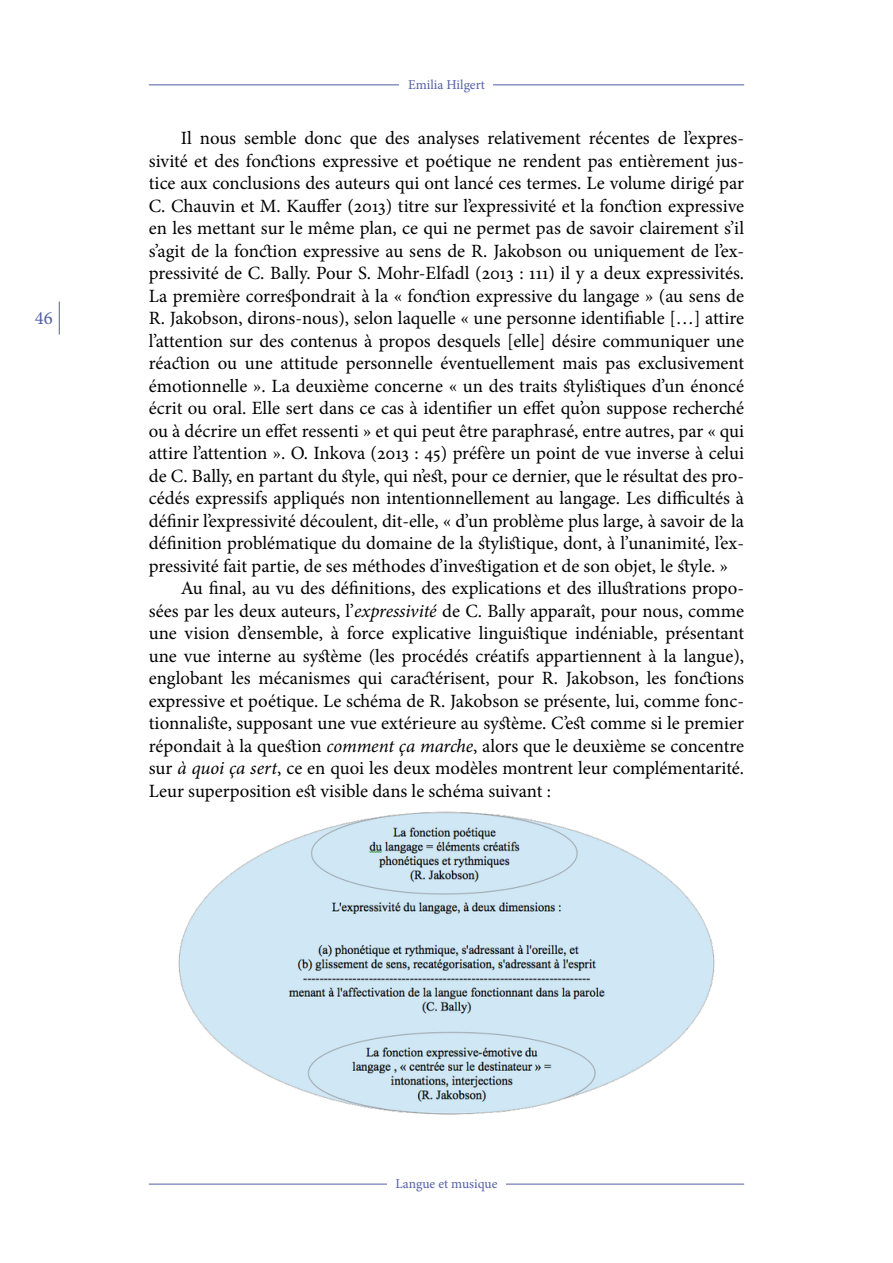
<style>
.page{position:relative;width:893px;height:1263px;background:#fff}
.page>*{position:absolute;margin:0;border:0;box-sizing:border-box;transform-origin:0 0}
.t1{font:18.75px "Minion Pro";color:#000}
.t2{font:18.75px "Minion Pro";color:#525fa4}
.t3{font:13.5px "Minion Pro";color:#525fa4}
.s1{font-style:italic}
</style>
<div class="page">
<hr style="left:149px;top:85px;width:595px;height:1px;background:#525fa4">
<div style="left:399px;top:70px;width:94px;height:31px;background:#fff"></div>
<hr style="left:149px;top:1184px;width:595px;height:1px;background:#525fa4">
<div style="left:387px;top:1169px;width:119px;height:31px;background:#fff"></div>
<hr style="left:59px;top:302px;width:1px;height:33px;background:#525fa4">
<img style="left:178px;top:811px;width:537px;height:304px">
<p class="t2" style="left:35px;top:305px;width:20px">46</p>
<p class="t3" style="left:408px;top:75px;width:78px">Emilia Hilgert</p>
<p class="t1" style="left:181px;top:125px;width:565px">Il nous semble donc que des analyses relativement récentes de l’expres-</p>
<p class="t1" style="left:149px;top:148px;width:597px">sivité et des fonctions expressive et poétique ne rendent pas entièrement jus-</p>
<p class="t1" style="left:149px;top:170px;width:597px">tice aux conclusions des auteurs qui ont lancé ces termes. Le volume dirigé par</p>
<p class="t1" style="left:149px;top:193px;width:597px">C. Chauvin et M. Kauffer (2013) titre sur l’expressivité et la fonction expressive</p>
<p class="t1" style="left:149px;top:215px;width:597px">en les mettant sur le même plan, ce qui ne permet pas de savoir clairement s’il</p>
<p class="t1" style="left:149px;top:238px;width:597px">s’agit de la fonction expressive au sens de R. Jakobson ou uniquement de l’ex-</p>
<p class="t1" style="left:149px;top:260px;width:597px">pressivité de C. Bally. Pour S. Mohr-Elfadl (2013 : 111) il y a deux expressivités.</p>
<p class="t1" style="left:149px;top:283px;width:597px">La première correspondrait à la « fonction expressive du langage » (au sens de</p>
<p class="t1" style="left:149px;top:305px;width:597px">R. Jakobson, dirons-nous), selon laquelle « une personne identifiable […] attire</p>
<p class="t1" style="left:149px;top:328px;width:597px">l’attention sur des contenus à propos desquels [elle] désire communiquer une</p>
<p class="t1" style="left:149px;top:350px;width:597px">réaction ou une attitude personnelle éventuellement mais pas exclusivement</p>
<p class="t1" style="left:149px;top:373px;width:597px">émotionnelle ». La deuxième concerne « un des traits stylistiques d’un énoncé</p>
<p class="t1" style="left:149px;top:395px;width:597px">écrit ou oral. Elle sert dans ce cas à identifier un effet qu’on suppose recherché</p>
<p class="t1" style="left:149px;top:418px;width:597px">ou à décrire un effet ressenti » et qui peut être paraphrasé, entre autres, par « qui</p>
<p class="t1" style="left:149px;top:440px;width:597px">attire l’attention ». O. Inkova (2013 : 45) préfère un point de vue inverse à celui</p>
<p class="t1" style="left:149px;top:463px;width:597px">de C. Bally, en partant du style, qui n’est, pour ce dernier, que le résultat des pro-</p>
<p class="t1" style="left:149px;top:485px;width:597px">cédés expressifs appliqués non intentionnellement au langage. Les difficultés à</p>
<p class="t1" style="left:149px;top:508px;width:597px">définir l’expressivité découlent, dit-elle, « d’un problème plus large, à savoir de la</p>
<p class="t1" style="left:149px;top:530px;width:597px">définition problématique du domaine de la stylistique, dont, à l’unanimité, l’ex-</p>
<p class="t1" style="left:149px;top:553px;width:581px">pressivité fait partie, de ses méthodes d’investigation et de son objet, le style. »</p>
<p class="t1" style="left:181px;top:575px;width:565px">Au final, au vu des définitions, des explications et des illustrations propo-</p>
<p class="t1" style="left:149px;top:598px;width:597px">sées par les deux auteurs, l’<span class="s1">expressivité</span> de C. Bally apparaît, pour nous, comme</p>
<p class="t1" style="left:149px;top:620px;width:597px">une vision d’ensemble, à force explicative linguistique indéniable, présentant</p>
<p class="t1" style="left:149px;top:643px;width:597px">une vue interne au système (les procédés créatifs appartiennent à la langue),</p>
<p class="t1" style="left:149px;top:665px;width:597px">englobant les mécanismes qui caractérisent, pour R. Jakobson, les fonctions</p>
<p class="t1" style="left:149px;top:688px;width:597px">expressive et poétique. Le schéma de R. Jakobson se présente, lui, comme fonc-</p>
<p class="t1" style="left:149px;top:710px;width:597px">tionnaliste, supposant une vue extérieure au système. C’est comme si le premier</p>
<p class="t1" style="left:149px;top:733px;width:597px">répondait à la question <span class="s1">comment ça marche</span>, alors que le deuxième se concentre</p>
<p class="t1" style="left:149px;top:755px;width:597px">sur <span class="s1">à quoi ça sert</span>, ce en quoi les deux modèles montrent leur complémentarité.</p>
<p class="t1" style="left:149px;top:778px;width:404px">Leur superposition est visible dans le schéma suivant :</p>
<p class="t3" style="left:395px;top:1174px;width:103px">Langue et musique</p>
</div>
